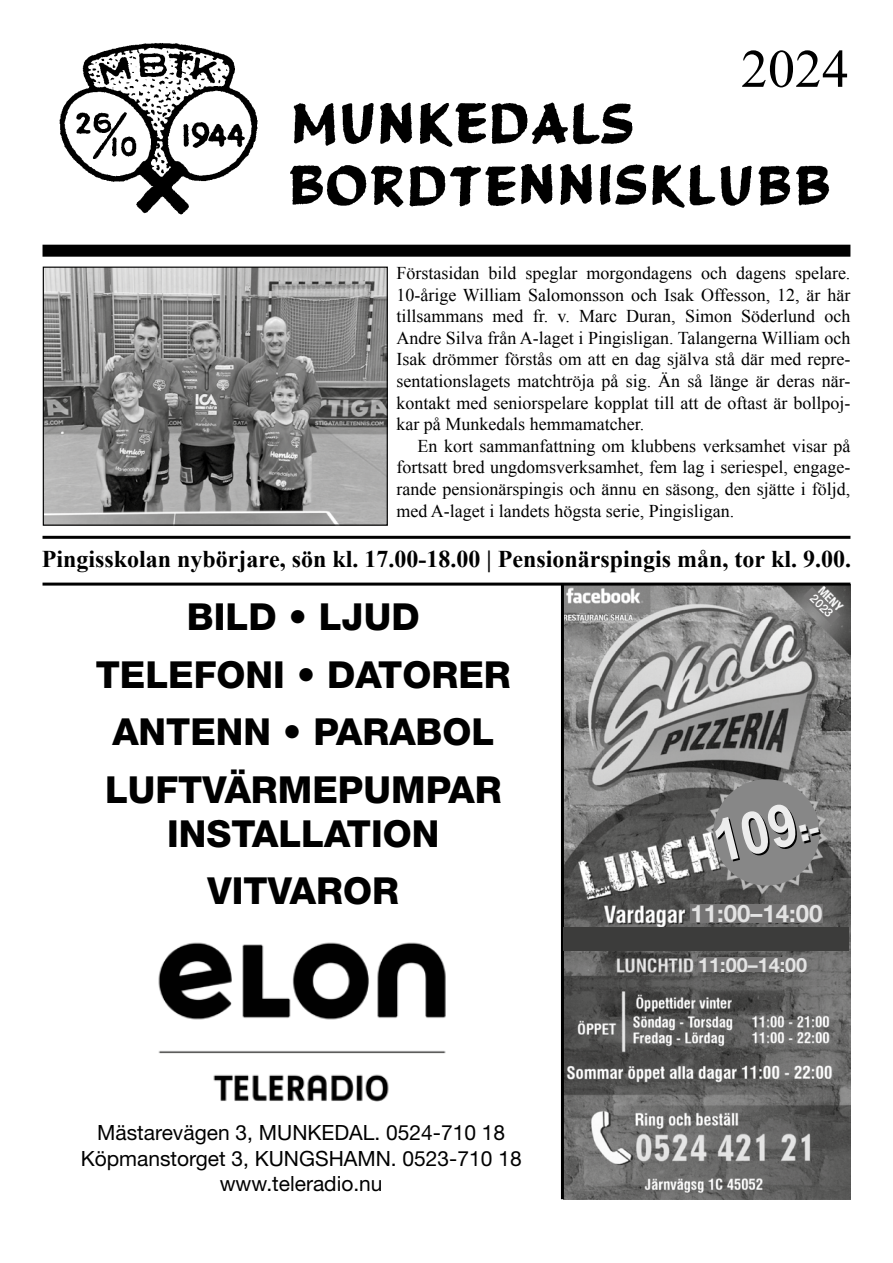
<style>
.page{position:relative;width:893px;height:1263px;background:#fff}
.page>*{position:absolute;margin:0;border:0;box-sizing:border-box;transform-origin:0 0}
.t1{font:700 58.95px "Arial";color:#000;scale:.86 1}
.t2{font:54px "Times New Roman";color:#000}
.t3{font:800 37.35px/57.6px "Helvetica Neue LT Pro";color:#000;text-align:center}
.t4{font:700 24px "Times New Roman";color:#000}
.t5{font:700 24px "Helvetica Neue LT Pro";color:#e3e3e3}
.t6{font:21px/25.2px "Helvetica Neue LT Pro";color:#000;text-align:center}
.t7{font:700 19.8px "Helvetica Neue LT Pro";color:#e3e3e3}
.t8{font:18px/21.6px "Times New Roman";color:#000;text-align:justify}
.t9{font:500 12px "Helvetica Neue LT Pro";color:#fff}
.s1{font-weight:900;font-size:31.2px}
</style>
<div class="page">
<img style="left:564px;top:586px;width:286px;height:613px">
<img style="left:59px;top:43px;width:771px;height:172px">
<div style="left:652px;top:48px;width:198px;height:76px;background:#fff"></div>
<div style="left:43px;top:245px;width:807px;height:12px;background:#000"></div>
<hr style="left:43px;top:536px;width:807px;height:3px;background:#000">
<hr style="left:43px;top:583px;width:807px;height:3px;background:#000">
<img style="left:158px;top:942px;width:288px;height:160px">
<svg style="left:708px;top:774px;width:117px;height:117px"></svg>
<hr style="left:561px;top:583px;width:3px;height:616px;background:#000">
<div style="left:564px;top:927px;width:285px;height:23px;background:#3c3c3b"></div>
<img style="left:45px;top:269px;width:341px;height:255px">
<div style="left:43px;top:267px;width:345px;height:259px;border:1px solid #000"></div>
<svg style="left:803px;top:587px;width:37px;height:37px"></svg>
<div style="left:698px;top:957px;width:109px;height:15px;background:#757474"></div>
<div style="left:690px;top:905px;width:133px;height:18px;background:#757474"></div>
<h2 class="t2" style="left:741px;top:32px;width:110px">2024</h2>
<p class="t8" style="left:396px;top:262px;width:456px">Förstasidan bild speglar morgondagens och dagens spelare.<br>10-årige William Salomonsson och Isak Offesson, 12, är här tillsammans med fr. v. Marc Duran, Simon Söderlund och Andre Silva från A-laget i Pingisligan. Talangerna William och Isak drömmer förstås om att en dag själva stå där med repre&shy;sentationslagets matchtröja på sig. Än så länge är deras när&shy;kontakt med seniorspelare kopplat till att de oftast är bollpoj&shy;kar på Munkedals hemmamatcher.</p>
<p class="t8" style="left:396px;top:435px;width:456px;text-indent:21px">En kort sammanfattning om klubbens verksamhet visar på fortsatt bred ungdomsverksamhet, fem lag i seriespel, engage&shy;rande pensionärspingis och ännu en säsong, den sjätte i följd, med A-laget i landets högsta serie, Pingisligan.</p>
<h3 class="t4" style="left:42px;top:542px;width:811px">Pingisskolan nybörjare, sön kl. 17.00-18.00 | Pensionärspingis mån, tor kl. 9.00.</h3>
<h3 class="t3" style="left:96px;top:588px;width:417px">BILD • LJUD<br>TELEFONI • DATORER<br>ANTENN • PARABOL<br>LUFTVÄRMEPUMPAR</h3>
<h3 class="t3" style="left:167px;top:804px;width:274px">INSTALLATION<br>VITVAROR</h3>
<p class="t9" style="left:817px;top:591px;width:28px;rotate:45deg">2023</p>
<h1 class="t1" style="left:707px;top:812px;width:124px;rotate:-14deg">109<span class="s1">:-</span></h1>
<h3 class="t5" style="left:690px;top:898px;width:134px">11:00–14:00</h3>
<p class="t6" style="left:81px;top:1120px;width:442px">Mästarevägen 3, MUNKEDAL. 0524-710 18<br>Köpmanstorget 3, KUNGSHAMN. 0523-710 18 www.teleradio.nu</p>
<p class="t7" style="left:698px;top:952px;width:110px">11:00–14:00</p>
</div>
